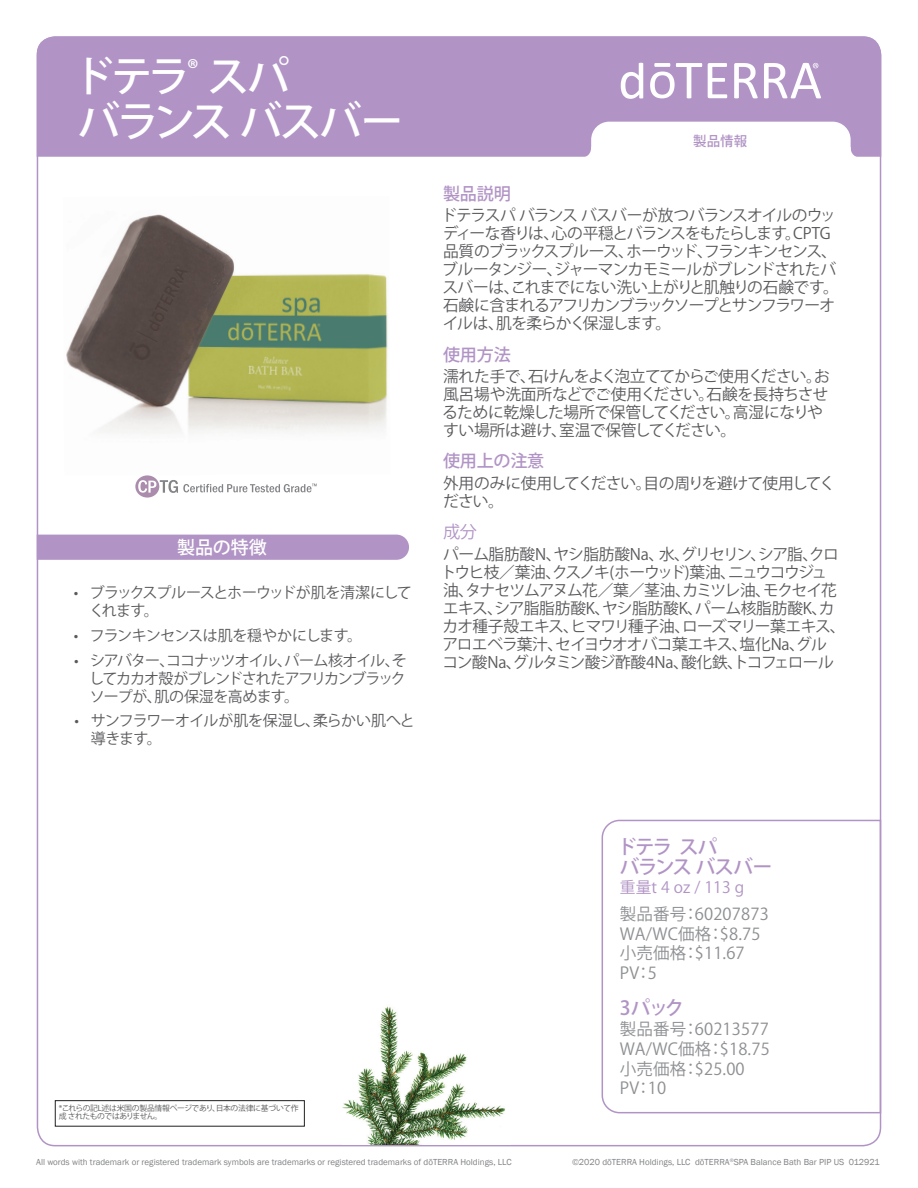
<style>
.page{position:relative;width:918px;height:1188px;background:#fff}
.page>*{position:absolute;margin:0;border:0;box-sizing:border-box;transform-origin:0 0}
.t1{font:500 42px/45px "Koz Go Pro";letter-spacing:-.07em;color:#fff}
.t2{font:500 19.5px/19.5px "Koz Go Pro";letter-spacing:-.065em;color:#b194c5}
.t3{font:500 18px "Koz Go Pro";letter-spacing:-.005em;color:#fff}
.t4{font:500 17.1px "Koz Go Pro";letter-spacing:-.01em;color:#b194c5}
.t5{font:17.1px "Koz Go Pro";color:#b194c5}
.t6{font:16.5px/19.8px "Koz Go Pro";letter-spacing:.01em;color:#8d8f92}
.t7{font:15.75px/18px "Koz Go Pro";letter-spacing:-.05em;color:#5a5a5d}
.t8{font:15.75px "Koz Go Pro";letter-spacing:.01em;color:#b194c5}
.t9{font:15px/18px "Koz Go Pro";letter-spacing:-.055em;color:#5a5a5d}
.t10{font:500 13.5px "Koz Go Pro";color:#b194c5}
.t11{font:9px "Franklin Gothic";color:#808285}
.t12{font:7.8px/8.6px "Koz Go Pro";letter-spacing:-.035em;color:#57585a}
</style>
<div class="page">
<div style="left:37px;top:36px;width:844px;height:121px;background:#b194c5"></div>
<svg style="left:734px;top:63px;width:24px;height:35px"></svg>
<svg style="left:708px;top:63px;width:19px;height:35px"></svg>
<svg style="left:650px;top:63px;width:52px;height:35px"></svg>
<svg style="left:621px;top:63px;width:22px;height:36px"></svg>
<svg style="left:764px;top:63px;width:57px;height:35px"></svg>
<svg style="left:581px;top:122px;width:280px;height:35px"></svg>
<img style="left:66px;top:214px;width:322px;height:219px">
<div style="left:37px;top:535px;width:372px;height:25px;background:#b194c5"></div>
<svg style="left:601px;top:819px;width:281px;height:295px"></svg>
<img style="left:342px;top:1006px;width:163px;height:139px">
<div style="left:55px;top:1100px;width:250px;height:26px;border:1px solid #231f20"></div>
<svg style="left:135px;top:475px;width:182px;height:23px"></svg>
<h1 class="t1" style="left:72px;top:56px;width:333px">ドテラ<sup>®</sup> スパ<br>バランス バスバー</h1>
<p class="t3" style="left:177px;top:536px;width:91px">製品の特徴</p>
<p class="t9" style="left:90px;top:584px;width:324px;text-indent:-16px">• ブラックスプルースとホーウッドが肌を清潔にしてくれます。</p>
<p class="t9" style="left:74px;top:627px;width:290px">• フランキンセンスは肌を穏やかにします。</p>
<p class="t9" style="left:89px;top:651px;width:319px;text-align:justify;text-indent:-15px">• シアバター、ココナッツオイル、パーム核オイル、そしてカカオ殻がブレンドされたアフリカンブラックソープが、肌の保湿を高めます。</p>
<p class="t9" style="left:91px;top:712px;width:326px;text-indent:-16px">• サンフラワーオイルが肌を保湿し、柔らかい肌へと導きます。</p>
<p class="t10" style="left:693px;top:132px;width:55px">製品情報</p>
<p class="t4" style="left:443px;top:182px;width:69px">製品説明</p>
<p class="t7" style="left:441px;top:207px;width:399px">ドテラスパバランスバスバーが放つバランスオイルのウッディーな香りは、心の平穏とバランスをもたらします。CPTG品質のブラックスプルース、ホーウッド、フランキンセンス、ブルータンジー、ジャーマンカモミールがブレンドされたバスバーは、これまでにない洗い上がりと肌触りの石鹸です。石鹸に含まれるアフリカンブラックソープとサンフラワーオイルは、肌を柔らかく保湿します。</p>
<p class="t4" style="left:443px;top:343px;width:69px">使用方法</p>
<p class="t7" style="left:442px;top:368px;width:389px">濡れた手で、石けんをよく泡立ててからご使用ください。お風呂場や洗面所などでご使用ください。石鹸を長持ちさせるために乾燥した場所で保管してください。高湿になりやすい場所は避け、室温で保管してください。</p>
<p class="t4" style="left:443px;top:450px;width:103px">使用上の注意</p>
<p class="t7" style="left:443px;top:474px;width:394px">外用のみに使用してください。目の周りを避けて使用してください。</p>
<p class="t5" style="left:443px;top:521px;width:36px">成分</p>
<p class="t7" style="left:441px;top:545px;width:406px">パーム脂肪酸N、ヤシ脂肪酸Na、水、グリセリン、シア脂、クロトウヒ枝／葉油、クスノキ(ホーウッド)葉油、ニュウコウジュ油、タナセツムアヌム花／葉／茎油、カミツレ油、モクセイ花エキス、シア脂脂肪酸K、ヤシ脂肪酸K、パーム核脂肪酸K、カカオ種子殻エキス、ヒマワリ種子油、ローズマリー葉エキス、アロエベラ葉汁、セイヨウオオバコ葉エキス、塩化Na、グル<br>コン酸Na、グルタミン酸ジ酢酸4Na、酸化鉄、トコフェロール</p>
<p class="t12" style="left:59px;top:1104px;width:241px">*これらの記L述は米国の製品情報ページであり、日本の法律に基づいて作成されたものではありません。</p>
<p class="t2" style="left:617px;top:838px;width:157px">ドテラ スパ<br>バランス バスバー</p>
<p class="t8" style="left:620px;top:877px;width:126px">重量t 4 oz / 113 g</p>
<p class="t6" style="left:620px;top:904px;width:150px">製品番号：60207873<br>WA/WC価格：$8.75小売価格：$11.67<br>PV：5</p>
<p class="t2" style="left:620px;top:999px;width:66px">3パック</p>
<p class="t6" style="left:620px;top:1020px;width:151px">製品番号：60213577<br>WA/WC価格：$18.75小売価格：$25.00<br>PV：10</p>
<p class="t11" style="left:36px;top:1156px;width:477px">All words with trademark or registered trademark symbols are trademarks or registered trademarks of dōTERRA Holdings, LLC</p>
<p class="t11" style="left:572px;top:1156px;width:309px">©2020 dōTERRA Holdings, LLC dōTERRA<sup>®</sup>SPA Balance Bath Bar PIP US 012921</p>
</div>
